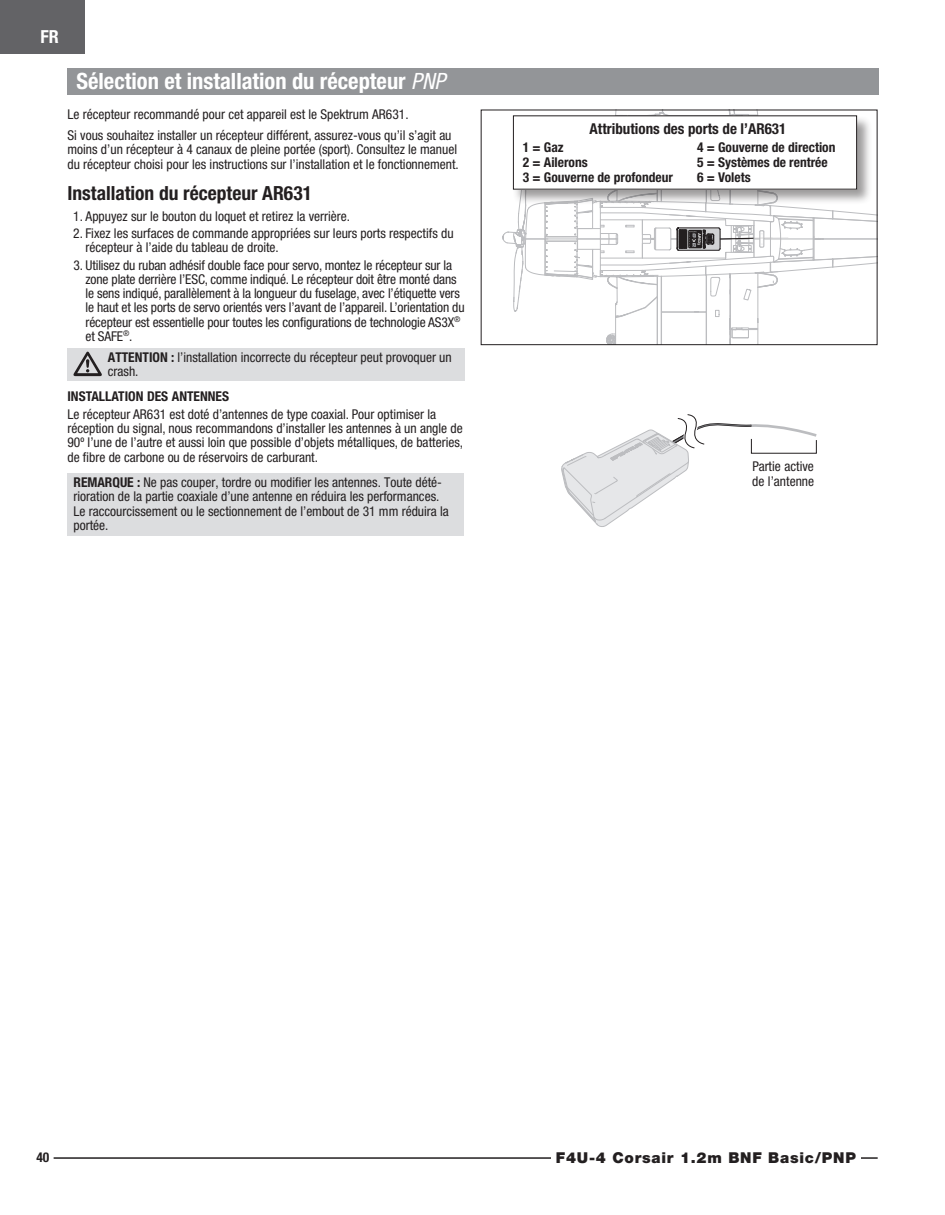
<style>
.page{position:relative;width:945px;height:1215px;background:#fff}
.page>*{position:absolute;margin:0;border:0;box-sizing:border-box;transform-origin:0 0}
.EFL_Main_Header{font:700 condensed 22.5px "Helvetica Neue LT Std";color:#fff}
.EFL_Sub-header{font:700 condensed 19.5px "Helvetica Neue LT Std";color:#231f20}
.t1{font:700 condensed 18px "Helvetica Neue LT Std";color:#fff}
.EFL_Sub-header-2{font:700 condensed 15px "Helvetica Neue LT Std";color:#231f20}
.t2{font:900 15px "Helvetica Neue LT Std";letter-spacing:.05em;color:#231f20}
.EFL_Body_Copy{font:condensed 13.5px/14.2px "Helvetica Neue LT Std";color:#231f20}
.EFL_Notice{font:condensed 13.5px/14.2px "Helvetica Neue LT Std";color:#231f20}
.EFL_Body_Text{font:700 condensed 13.5px "Helvetica Neue LT Std";color:#231f20}
.EFL_Cautions_and_Warnings{font:condensed 13.5px/14.2px "Helvetica Neue LT Std";color:#231f20}
.SUB_HEAD_-_SPM{font:700 condensed 13.5px "Helvetica Neue LT Std";color:#231f20}
.body{font:condensed 13.5px/15px "Helvetica Neue LT Std";color:#231f20}
.s1{font-weight:400;font-style:italic}
.s2{font-weight:700}
</style>
<div class="page">
<div style="left:0;top:0;width:85px;height:53px;background:#636366"></div>
<hr style="left:54px;top:1157px;width:824px;height:2px;background:#231f20">
<div style="left:551px;top:1147px;width:310px;height:22px;background:#fff"></div>
<div style="left:68px;top:68px;width:811px;height:27px;background:#939598"></div>
<div style="left:68px;top:348px;width:397px;height:33px;background:#dcdddf"></div>
<svg style="left:74px;top:352px;width:28px;height:24px"></svg>
<div style="left:68px;top:473px;width:396px;height:62px;background:#dcdddf"></div>
<svg style="left:493px;top:109px;width:384px;height:418px"></svg>
<h3 class="t1" style="left:40px;top:25px;width:20px">FR</h3>
<p class="EFL_Main_Header" style="left:76px;top:67px;width:370px">Sélection et installation du récepteur <span class="s1">PNP</span></p>
<p class="EFL_Body_Copy" style="left:68px;top:107px;width:343px">Le récepteur recommandé pour cet appareil est le Spektrum AR631.</p>
<p class="EFL_Body_Copy" style="left:68px;top:128px;width:393px">Si vous souhaitez installer un récepteur différent, assurez-vous qu’il s’agit au moins d’un récepteur à 4 canaux de pleine portée (sport). Consultez le manuel du récepteur choisi pour les instructions sur l’installation et le fonctionnement.</p>
<p class="EFL_Sub-header" style="left:68px;top:181px;width:246px">Installation du récepteur AR631</p>
<p class="EFL_Body_Copy" style="left:73px;top:209px;width:278px">1. Appuyez sur le bouton du loquet et retirez la verrière.</p>
<p class="EFL_Body_Copy" style="left:86px;top:226px;width:370px;text-indent:-12px">2. Fixez les surfaces de commande appropriées sur leurs ports respectifs du récepteur à l’aide du tableau de droite.</p>
<p class="EFL_Body_Copy" style="left:86px;top:258px;width:381px;text-indent:-12px">3. Utilisez du ruban adhésif double face pour servo, montez le récepteur sur la zone plate derrière l’ESC, comme indiqué. Le récepteur doit être monté dans le sens indiqué, parallèlement à la longueur du fuselage, avec l’étiquette vers le haut et les ports de servo orientés vers l’avant de l’appareil. L’orientation du récepteur est essentielle pour toutes les configurations de technologie AS3X<sup>® </sup>et SAFE<sup>®</sup>.</p>
<p class="EFL_Cautions_and_Warnings" style="left:108px;top:350px;width:345px"><span class="s2">ATTENTION :</span> l’installation incorrecte du récepteur peut provoquer un crash.</p>
<p class="SUB_HEAD_-_SPM" style="left:68px;top:388px;width:163px">INSTALLATION DES ANTENNES</p>
<p class="EFL_Body_Copy" style="left:68px;top:407px;width:397px">Le récepteur AR631 est doté d’antennes de type coaxial. Pour optimiser la réception du signal, nous recommandons d’installer les antennes à un angle de 90º l’une de l’autre et aussi loin que possible d’objets métalliques, de batteries, de fibre de carbone ou de réservoirs de carburant.</p>
<p class="EFL_Notice" style="left:74px;top:475px;width:377px"><span class="s2">REMARQUE :</span> Ne pas couper, tordre ou modifier les antennes. Toute dété&shy;rioration de la partie coaxiale d’une antenne en réduira les performances.<br>Le raccourcissement ou le sectionnement de l’embout de 31 mm réduira la portée.</p>
<p class="EFL_Sub-header-2" style="left:590px;top:119px;width:198px">Attributions des ports de l’AR631</p>
<p class="EFL_Body_Text" style="left:523px;top:139px;width:42px">1 = Gaz</p>
<p class="EFL_Body_Text" style="left:523px;top:154px;width:67px">2 = Ailerons</p>
<p class="EFL_Body_Text" style="left:523px;top:169px;width:152px">3 = Gouverne de profondeur</p>
<p class="EFL_Body_Text" style="left:697px;top:139px;width:140px">4 = Gouverne de direction</p>
<p class="EFL_Body_Text" style="left:697px;top:154px;width:132px">5 = Systèmes de rentrée</p>
<p class="EFL_Body_Text" style="left:697px;top:169px;width:55px">6 = Volets</p>
<p class="body" style="left:752px;top:459px;width:64px">Partie active de l’antenne</p>
<p class="SUB_HEAD_-_SPM" style="left:36px;top:1149px;width:14px">40</p>
<p class="t2" style="left:556px;top:1149px;width:302px">F4U-4 Corsair 1.2m BNF Basic/PNP</p>
</div>
